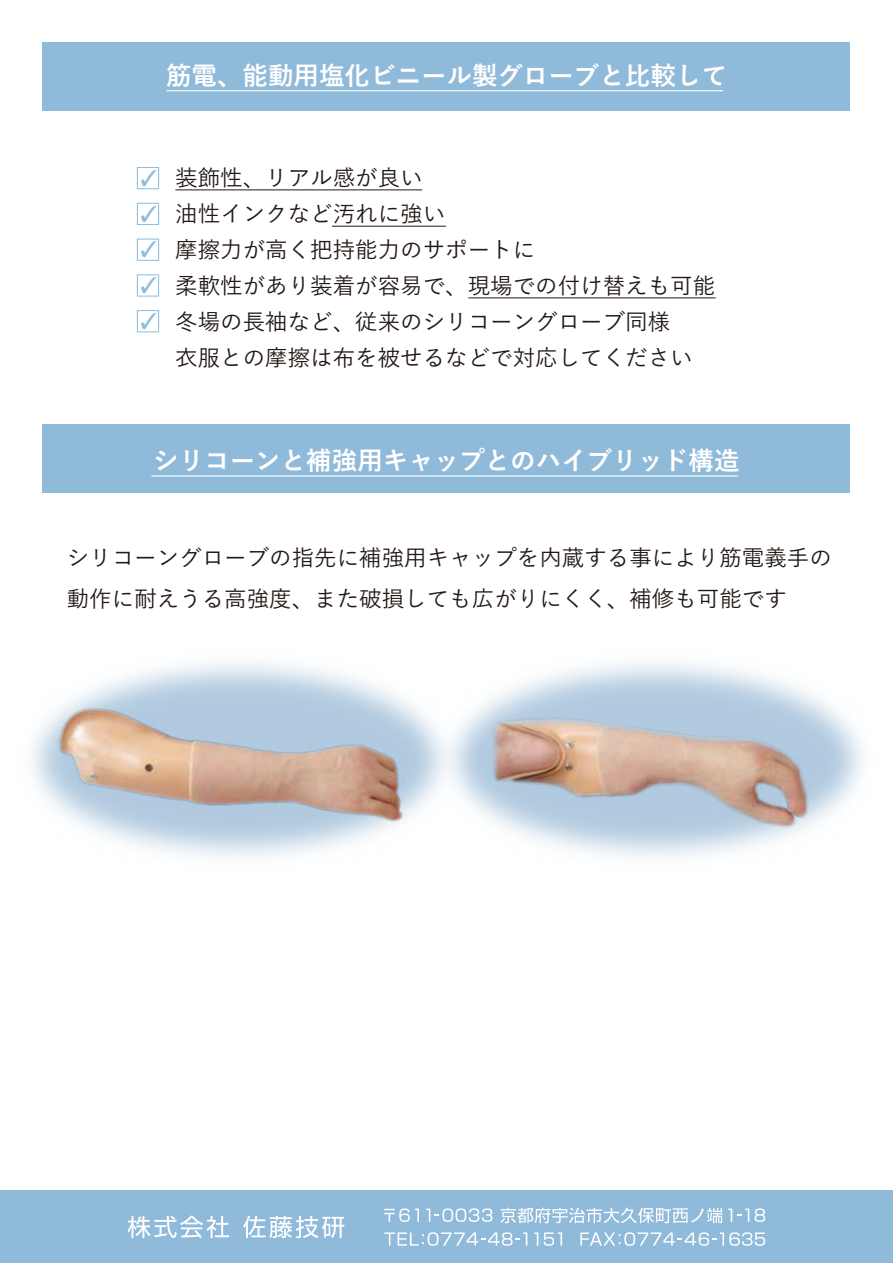
<style>
.page{position:relative;width:893px;height:1263px;background:#fff}
.page>*{position:absolute;margin:0;border:0;box-sizing:border-box;transform-origin:0 0}
.t1{font:700 25.5px "Yu Gothic";color:#fff}
.t2{font:500 22.5px/36px "Yu Gothic";color:#221815}
.t3{font:22.2px/36px "MS Mincho";color:#8abddf;text-align:justify}
</style>
<div class="page">
<hr style="left:175px;top:189px;width:247px;height:1px;background:#221815">
<hr style="left:332px;top:226px;width:114px;height:1px;background:#221815">
<div style="left:137px;top:167px;width:22px;height:22px;border:1px solid #8abddf"></div>
<div style="left:137px;top:203px;width:22px;height:22px;border:1px solid #8abddf"></div>
<div style="left:137px;top:239px;width:22px;height:22px;border:1px solid #8abddf"></div>
<div style="left:137px;top:274px;width:22px;height:22px;border:1px solid #8abddf"></div>
<div style="left:137px;top:310px;width:22px;height:22px;border:1px solid #8abddf"></div>
<div style="left:0;top:1191px;width:893px;height:72px;background:#90bada"></div>
<svg style="left:128px;top:1216px;width:101px;height:22px"></svg>
<svg style="left:243px;top:1216px;width:101px;height:22px"></svg>
<svg style="left:384px;top:1208px;width:35px;height:14px"></svg>
<svg style="left:426px;top:1208px;width:66px;height:14px"></svg>
<svg style="left:500px;top:1207px;width:265px;height:16px"></svg>
<svg style="left:384px;top:1232px;width:143px;height:14px"></svg>
<svg style="left:534px;top:1232px;width:4px;height:13px"></svg>
<svg style="left:544px;top:1232px;width:18px;height:14px"></svg>
<svg style="left:580px;top:1232px;width:185px;height:14px"></svg>
<div style="left:42px;top:42px;width:808px;height:69px;background:#90bada"></div>
<div style="left:42px;top:424px;width:808px;height:68px;background:#90bada"></div>
<img style="left:36px;top:662px;width:394px;height:196px">
<img style="left:457px;top:669px;width:381px;height:195px">
<hr style="left:468px;top:297px;width:248px;height:1px;background:#221815">
<hr style="left:166px;top:90px;width:557px;height:1px;background:#fff">
<hr style="left:151px;top:475px;width:587px;height:1px;background:#fff">
<p class="t1" style="left:166px;top:61px;width:562px">筋電、能動用塩化ビニール製グローブと比較して</p>
<p class="t3" style="left:138px;top:159px;width:24px">✓ ✓ ✓ ✓ ✓</p>
<p class="t2" style="left:175px;top:157px;width:542px">装飾性、リアル感が良い<br>油性インクなど汚れに強い<br>摩擦力が高く把持能力のサポートに<br>柔軟性があり装着が容易で、現場での付け替えも可能冬場の長袖など、従来のシリコーングローブ同様<br>衣服との摩擦は布を被せるなどで対応してください</p>
<p class="t1" style="left:153px;top:446px;width:588px">シリコーンと補強用キャップとのハイブリッド構造</p>
<p class="t2" style="left:67px;top:535px;width:767px;line-height:40.5px">シリコーングローブの指先に補強用キャップを内蔵する事により筋電義手の動作に耐えうる高強度、また破損しても広がりにくく、補修も可能です</p>
</div>
